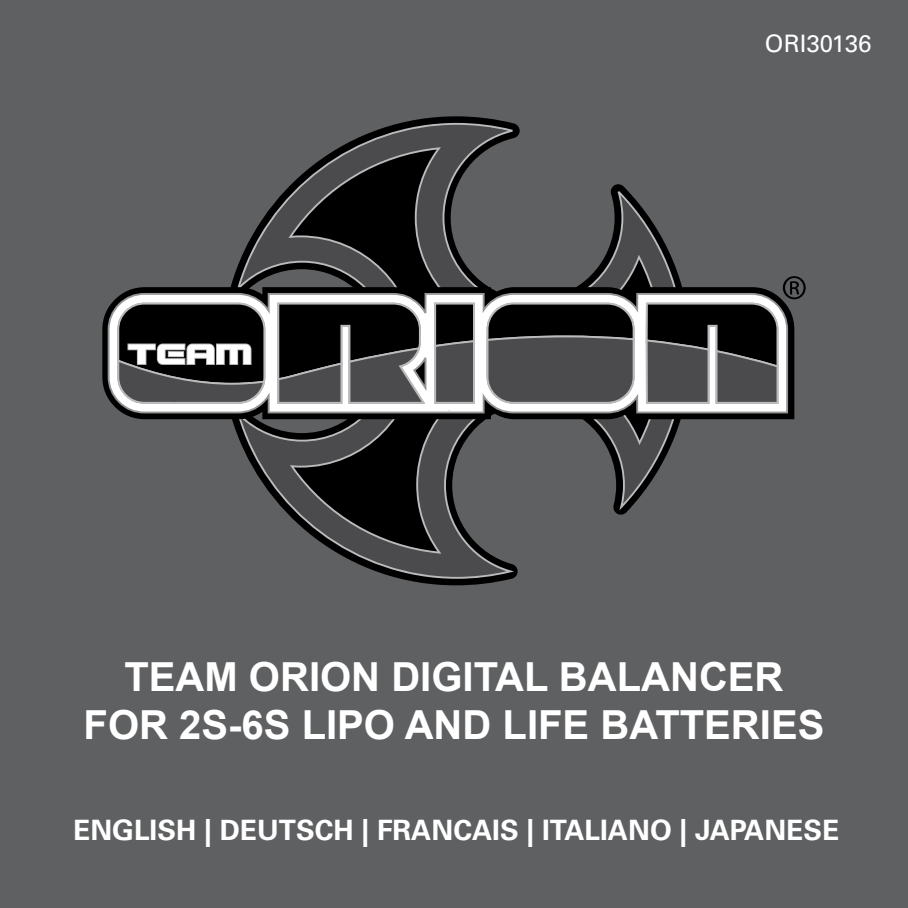
<style>
.page{position:relative;width:908px;height:908px;background:#fff}
.page>*{position:absolute;margin:0;border:0;box-sizing:border-box;transform-origin:0 0}
.t1{font:700 40px/48px "Arial";color:#fff}
.t2{font:700 28px "Univers";color:#fff}
.t3{font:24px "Univers";color:#fff}
</style>
<div class="page">
<div style="left:0;top:0;width:907px;height:907px;background:#5f6062"></div>
<svg style="left:230px;top:116px;width:460px;height:469px"></svg>
<svg style="left:237px;top:123px;width:447px;height:455px"></svg>
<svg style="left:102px;top:287px;width:692px;height:132px;background:#101010"></svg>
<svg style="left:108px;top:293px;width:679px;height:120px;background:#d9d9d9"></svg>
<svg style="left:117px;top:302px;width:148px;height:101px;background:#474748"></svg>
<svg style="left:277px;top:302px;width:148px;height:101px;background:#3f3f40"></svg>
<svg style="left:434px;top:302px;width:40px;height:101px;background:#3f3f41"></svg>
<svg style="left:486px;top:302px;width:148px;height:101px;background:#454546"></svg>
<svg style="left:645px;top:276px;width:160px;height:127px;background:#525253"></svg>
<p class="t3" style="left:764px;top:29px;width:108px">ORI30136</p>
<p class="t1" style="left:84px;top:653px;width:671px;text-indent:615px">CER<br>FOR 2S-6S LI PO AN D LI FE BATTERIE</p>
<p class="t1" style="left:124px;top:653px;width:491px">TEAM ORION DIGITAL BALAN</p>
<p class="t1" style="left:797px;top:701px;width:28px">S</p>
<p class="t2" style="left:73px;top:813px;width:767px">ENGLISH | DEUTSCH | FRANCAIS | ITALIANO | JAPANESE</p>
</div>
